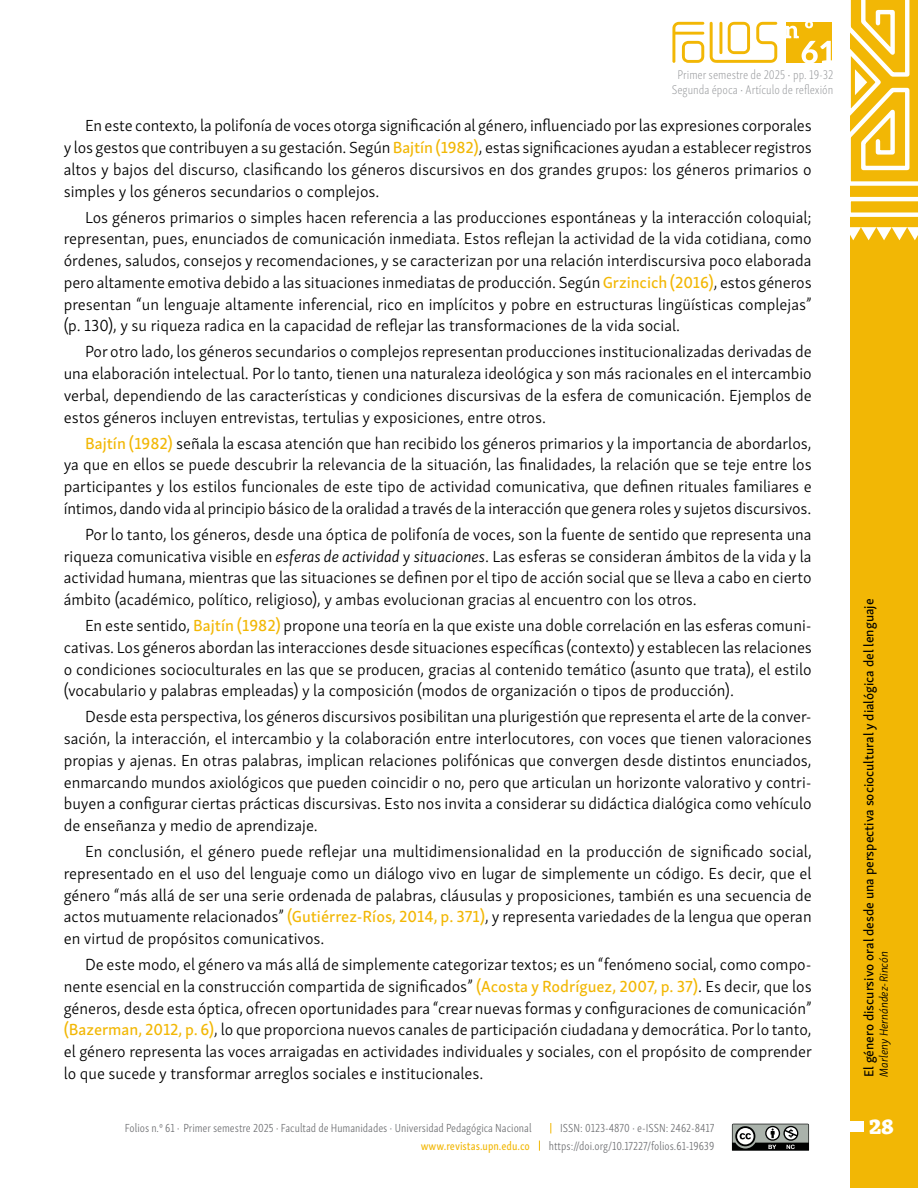
<style>
.page{position:relative;width:918px;height:1188px;background:#fff}
.page>*{position:absolute;margin:0;border:0;box-sizing:border-box;transform-origin:0 0}
.t1{font:800 22.5px "Skolar Latin";color:#fff}
.Parrafo_sangria{font:300 16.5px/21.8px "Skolar Sans PE";color:#000;text-align:justify}
.t2{font:13.5px "Skolar Sans PE Me";color:#000}
.t3{font:12.9px/15.5px "Skolar Sans Latn Cp El";color:#939598;text-align:center}
.t4{font:300 12px "Skolar Sans Latn Cp";color:#6d6e71}
.t5{font:12px "Skolar Sans Latn Cp Me";color:#f2b705}
.t6{font:italic 300 12px "Skolar Sans PE";color:#000}
.s1{font-family:"Skolar Sans PE Me";font-weight:400;color:#f2b705}
.s2{font-style:italic}
</style>
<div class="page">
<div style="left:850px;top:0;width:68px;height:1188px;background:#f2b705"></div>
<svg style="left:850px;top:0;width:68px;height:241px"></svg>
<svg style="left:672px;top:22px;width:32px;height:41px"></svg>
<svg style="left:710px;top:22px;width:67px;height:41px"></svg>
<svg style="left:732px;top:1124px;width:77px;height:27px;background:#737774"></svg>
<div style="left:849px;top:1121px;width:14px;height:11px;background:#fff"></div>
<svg style="left:786px;top:22px;width:46px;height:41px"></svg>
<p class="t3" style="left:672px;top:66px;width:163px">Primer semestre de 2025 ▪ pp. 19-32<br>Segunda época ▪ Artículo de reflexión</p>
<p class="Parrafo_sangria" style="left:64px;top:114px;width:750px;text-indent:21px">En este contexto, la polifonía de voces otorga significación al género, influenciado por las expresiones corporales y los gestos que contribuyen a su gestación. Según <span class="s1">Bajtín (1982)</span>, estas significaciones ayudan a establecer registros altos y bajos del discurso, clasificando los géneros discursivos en dos grandes grupos: los géneros primarios o simples y los géneros secundarios o complejos.</p>
<p class="Parrafo_sangria" style="left:64px;top:205px;width:749px;text-indent:21px">Los géneros primarios o simples hacen referencia a las producciones espontáneas y la interacción coloquial; representan, pues, enunciados de comunicación inmediata. Estos reflejan la actividad de la vida cotidiana, como órdenes, saludos, consejos y recomendaciones, y se caracterizan por una relación interdiscursiva poco elaborada pero altamente emotiva debido a las situaciones inmediatas de producción. Según <span class="s1">Grzincich (2016)</span>, estos géneros presentan “un lenguaje altamente inferencial, rico en implícitos y pobre en estructuras lingüísticas complejas” (p. 130), y su riqueza radica en la capacidad de reflejar las transformaciones de la vida social.</p>
<p class="Parrafo_sangria" style="left:64px;top:340px;width:749px;text-indent:21px">Por otro lado, los géneros secundarios o complejos representan producciones institucionalizadas derivadas de una elaboración intelectual. Por lo tanto, tienen una naturaleza ideológica y son más racionales en el intercambio verbal, dependiendo de las características y condiciones discursivas de la esfera de comunicación. Ejemplos de estos géneros incluyen entrevistas, tertulias y exposiciones, entre otros.</p>
<p class="Parrafo_sangria" style="left:64px;top:431px;width:749px;text-indent:21px"><span class="s1">Bajtín (1982)</span> señala la escasa atención que han recibido los géneros primarios y la importancia de abordarlos, ya que en ellos se puede descubrir la relevancia de la situación, las finalidades, la relación que se teje entre los participantes y los estilos funcionales de este tipo de actividad comunicativa, que definen rituales familiares e íntimos, dando vida al principio básico de la oralidad a través de la interacción que genera roles y sujetos discursivos.</p>
<p class="Parrafo_sangria" style="left:64px;top:522px;width:749px;text-indent:21px">Por lo tanto, los géneros, desde una óptica de polifonía de voces, son la fuente de sentido que representa una riqueza comunicativa visible en <span class="s2">esferas de actividad</span> y <span class="s2">situaciones</span>. Las esferas se consideran ámbitos de la vida y la actividad humana, mientras que las situaciones se definen por el tipo de acción social que se lleva a cabo en cierto ámbito (académico, político, religioso), y ambas evolucionan gracias al encuentro con los otros.</p>
<p class="Parrafo_sangria" style="left:64px;top:614px;width:750px;text-indent:21px">En este sentido, <span class="s1">Bajtín (1982)</span> propone una teoría en la que existe una doble correlación en las esferas comuni&shy;cativas. Los géneros abordan las interacciones desde situaciones específicas (contexto) y establecen las relaciones o condiciones socioculturales en las que se producen, gracias al contenido temático (asunto que trata), el estilo (vocabulario y palabras empleadas) y la composición (modos de organización o tipos de producción).</p>
<p class="Parrafo_sangria" style="left:64px;top:705px;width:749px;text-indent:21px">Desde esta perspectiva, los géneros discursivos posibilitan una plurigestión que representa el arte de la conver&shy;sación, la interacción, el intercambio y la colaboración entre interlocutores, con voces que tienen valoraciones propias y ajenas. En otras palabras, implican relaciones polifónicas que convergen desde distintos enunciados, enmarcando mundos axiológicos que pueden coincidir o no, pero que articulan un horizonte valorativo y contri&shy;buyen a configurar ciertas prácticas discursivas. Esto nos invita a considerar su didáctica dialógica como vehículo de enseñanza y medio de aprendizaje.</p>
<p class="Parrafo_sangria" style="left:64px;top:840px;width:750px;text-indent:21px">En conclusión, el género puede reflejar una multidimensionalidad en la producción de significado social, representado en el uso del lenguaje como un diálogo vivo en lugar de simplemente un código. Es decir, que el género “más allá de ser una serie ordenada de palabras, cláusulas y proposiciones, también es una secuencia de actos mutuamente relacionados” <span class="s1">(Gutiérrez-Ríos, 2014, p. 371)</span>, y representa variedades de la lengua que operan en virtud de propósitos comunicativos.</p>
<p class="Parrafo_sangria" style="left:64px;top:953px;width:750px;text-indent:21px">De este modo, el género va más allá de simplemente categorizar textos; es un “fenómeno social, como compo&shy;nente esencial en la construcción compartida de significados” <span class="s1">(Acosta y Rodríguez, 2007, p. 37)</span>. Es decir, que los géneros, desde esta óptica, ofrecen oportunidades para “crear nuevas formas y configuraciones de comunicación” <span class="s1">(Bazerman, 2012, p. 6)</span>, lo que proporciona nuevos canales de participación ciudadana y democrática. Por lo tanto, el género representa las voces arraigadas en actividades individuales y sociales, con el propósito de comprender lo que sucede y transformar arreglos sociales e institucionales.</p>
<p class="t2" style="left:858px;top:1077px;width:480px;rotate:-90deg">El género discursivo oral desde una perspectiva sociocultural y dialógica del lenguaje</p>
<p class="t6" style="left:875px;top:1077px;width:127px;rotate:-90deg">Marleny Hernández-Rincón</p>
<p class="t4" style="left:125px;top:1119px;width:408px">Folios n.º 61 ▪ Primer semestre 2025 ▪ Facultad de Humanidades ▪ Universidad Pedagógica Nacional</p>
<p class="t4" style="left:560px;top:1119px;width:156px">ISSN: 0123-4870 ▪ e-ISSN: 2462-8417</p>
<h1 class="t1" style="left:869px;top:1107px;width:26px">28</h1>
<p class="t5" style="left:421px;top:1136px;width:111px">www.revistas.upn.edu.co</p>
<p class="t4" style="left:549px;top:1137px;width:167px">https://doi.org/10.17227/folios.61-19639</p>
</div>
